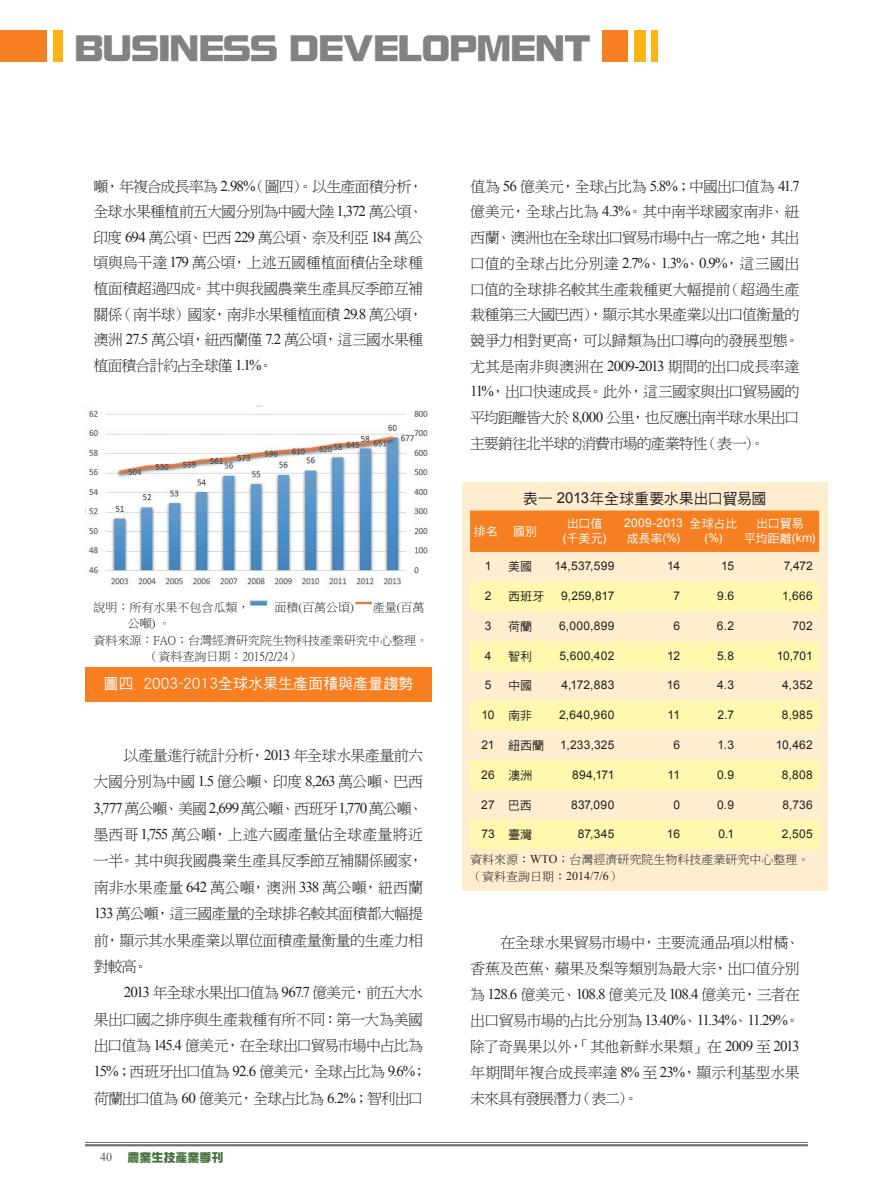
<style>
.page{position:relative;width:893px;height:1191px;background:#fff}
.page>*{position:absolute;margin:0;border:0;box-sizing:border-box;transform-origin:0 0}
.t1{font:36px "DF Zong Yi W9 WINP BF";color:#808285}
.t2{font:15px/25.7px "DF Ming W3 WIN BF";letter-spacing:-.05em;color:#231f20;text-align:justify}
.t3{font:15px "Times New Roman";letter-spacing:-.075em;color:#231f20}
.t4{font:15px "DF Hei W5 WINP BF";color:#fff}
.t5{font:15px "DF Hei W5 WIN BF";letter-spacing:-.02em;color:#231f20}
.t6{font:12px "Arial";letter-spacing:.015em;color:#231f20}
.t7{font:12px "P Ming Li U";color:#231f20}
.t8{font:12px/16.5px "DF Ming W3 WIN BF";color:#231f20}
.t9{font:12px/15px "DF Hei W5 WIN BF";letter-spacing:-.015em;color:#fff;text-align:center}
.t10{font:12px "DF Hei W5 WIN BF";letter-spacing:.005em;color:#231f20}
.t11{font:12px "Arial";letter-spacing:.015em;color:#fff}
.t12{font:12px "DF Zong Yi W9 WINP BF";color:#44703c}
.t13{font:12px "Times New Roman";color:#57585a}
.s1{font-family:"Times New Roman"}
.s2{font-family:"Arial"}
.s3{font-family:"DF Hei W5 WIN BF"}
.s4{font-family:"P Ming Li U"}
.s5{font-family:"DF Ming W3 WIN BF"}
</style>
<div class="page">
<hr style="left:85px;top:1142px;width:723px;height:1px;background:#6c6d70">
<hr style="left:85px;top:1144px;width:723px;height:2px;background:#6c6d70">
<div style="left:602px;top:30px;width:26px;height:32px;background:#f57f21"></div>
<div style="left:635px;top:30px;width:11px;height:32px;background:#fbb316"></div>
<div style="left:652px;top:30px;width:6px;height:32px;background:#fbb316"></div>
<div style="left:54px;top:30px;width:9px;height:32px;background:#fbb316"></div>
<div style="left:0;top:30px;width:47px;height:32px;background:#f57f21"></div>
<img style="left:85px;top:406px;width:343px;height:179px">
<div style="left:85px;top:668px;width:347px;height:34px;background:#f57f21"></div>
<img style="left:248px;top:598px;width:20px;height:9px">
<img style="left:354px;top:598px;width:17px;height:9px">
<div style="left:462px;top:483px;width:365px;height:408px;background:#feedce"></div>
<div style="left:470px;top:510px;width:349px;height:42px;background:#f57f21"></div>
<svg style="left:470px;top:581px;width:349px;height:268px;fill:#fff8ae"></svg>
<h1 class="t1" style="left:75px;top:30px;width:517px">BUSINESS DEVELOPMENT</h1>
<p class="t2" style="left:93px;top:173px;width:331px">噸，年複合成長率為 <span class="s1">2.98%</span>（圖四）。以生產面積分析，全球水果種植前五大國分別為中國大陸 <span class="s1">1,372</span> 萬公頃、印度 <span class="s1">694</span> 萬公頃、巴西 <span class="s1">229</span> 萬公頃、奈及利亞 <span class="s1">184</span> 萬公頃與烏干達 <span class="s1">179</span> 萬公頃，上述五國種植面積佔全球種植面積超過四成。其中與我國農業生產具反季節互補關係（南半球）國家，南非水果種植面積 <span class="s1">29.8</span> 萬公頃，澳洲 <span class="s1">27.5</span> 萬公頃，紐西蘭僅 <span class="s1">7.2</span> 萬公頃，這三國水果種植面積合計約占全球僅 <span class="s1">1.1%</span>。</p>
<p class="t7" style="left:94px;top:601px;width:157px">說明：所有水果不包含瓜類，</p>
<p class="t7" style="left:275px;top:601px;width:81px">面積(百萬公頃)</p>
<p class="t7" style="left:373px;top:601px;width:53px">產量(百萬</p>
<p class="t7" style="left:128px;top:618px;width:44px">公噸) 。</p>
<p class="t7" style="left:94px;top:634px;width:336px">資料來源：FAO；台灣經濟研究院生物科技產業研究中心整理。</p>
<p class="t7" style="left:147px;top:651px;width:155px">（資料查詢日期：2015/2/24）</p>
<p class="t4" style="left:104px;top:676px;width:311px">圖四 2003-2013全球水果生產面積與產量趨勢</p>
<p class="t2" style="left:94px;top:742px;width:331px;line-height:26.4px;text-indent:30px">以產量進行統計分析，<span class="s1">2013</span> 年全球水果產量前六大國分別為中國 <span class="s1">1.5</span> 億公噸、印度 <span class="s1">8,263</span> 萬公噸、巴西<span class="s1">3,777</span> 萬公噸、美國 <span class="s1">2,699</span> 萬公噸、西班牙<span class="s1">1,770</span> 萬公噸、墨西哥<span class="s1">1,755</span> 萬公噸，上述六國產量佔全球產量將近一半。其中與我國農業生產具反季節互補關係國家，南非水果產量 <span class="s1">642</span> 萬公噸，澳洲 <span class="s1">338</span> 萬公噸，紐西蘭<span class="s1">133</span> 萬公噸，這三國產量的全球排名較其面積都大幅提前，顯示其水果產業以單位面積產量衡量的生產力相對較高。</p>
<p class="t2" style="left:94px;top:979px;width:335px;line-height:26.4px;text-align:left;text-indent:30px"><span class="s1">2013</span> 年全球水果出口值為 <span class="s1">967.7</span> 億美元，前五大水果出口國之排序與生產栽種有所不同：第一大為美國出口值為 <span class="s1">145.4</span> 億美元，在全球出口貿易市場中占比為<br><span class="s1">15%</span>；西班牙出口值為 <span class="s1">92.6</span> 億美元，全球占比為 <span class="s1">9.6%</span>；荷蘭出口值為 <span class="s1">60</span> 億美元，全球占比為 <span class="s1">6.2%</span>；智利出口</p>
<p class="t13" style="left:100px;top:1149px;width:13px">40</p>
<p class="t12" style="left:128px;top:1151px;width:97px">農業生技產業季刊</p>
<p class="t2" style="left:470px;top:173px;width:331px">值為 <span class="s1">56</span> 億美元，全球占比為 <span class="s1">5.8%</span>；中國出口值為 <span class="s1">41.7</span>億美元，全球占比為 <span class="s1">4.3%</span>。其中南半球國家南非、紐西蘭、澳洲也在全球出口貿易市場中占一席之地，其出口值的全球占比分別達 <span class="s1">2.7%</span>、<span class="s1">1.3%</span>、<span class="s1">0.9%</span>，這三國出口值的全球排名較其生產栽種更大幅提前（超過生產栽種第三大國巴西），顯示其水果產業以出口值衡量的競爭力相對更高，可以歸類為出口導向的發展型態。尤其是南非與澳洲在 <span class="s1">2009-2013</span> 期間的出口成長率達<span class="s1">11%</span>，出口快速成長。此外，這三國家與出口貿易國的平均距離皆大於 <span class="s1">8,000</span> 公里，也反應出南半球水果出口主要銷往北半球的消費市場的產業特性（表一）。</p>
<p class="t5" style="left:523px;top:491px;width:245px">表一 <span class="s2">2013</span>年全球重要水果出口貿易國</p>
<p class="t9" style="left:690px;top:516px;width:49px">全球占比</p>
<p class="t11" style="left:704px;top:530px;width:19px">(%)</p>
<p class="t9" style="left:474px;top:524px;width:26px">排名</p>
<p class="t9" style="left:513px;top:524px;width:26px">國別</p>
<p class="t9" style="left:563px;top:516px;width:45px">出口值<br><span class="s2">(</span>千美元<span class="s2">)</span></p>
<p class="t11" style="left:624px;top:515px;width:60px">2009-2013</p>
<p class="t9" style="left:744px;top:516px;width:73px">出口貿易<br>平均距離<span class="s2">(km)</span></p>
<p class="t9" style="left:627px;top:531px;width:55px">成長率<span class="s2">(%)</span></p>
<p class="t6" style="left:485px;top:558px;width:8px">1</p>
<p class="t10" style="left:508px;top:561px;width:26px">美國</p>
<p class="t6" style="left:555px;top:558px;width:61px">14,537,599</p>
<p class="t6" style="left:667px;top:558px;width:14px">14</p>
<p class="t6" style="left:721px;top:558px;width:15px">15</p>
<p class="t6" style="left:784px;top:558px;width:30px">7,472</p>
<p class="t6" style="left:485px;top:588px;width:8px">2</p>
<p class="t10" style="left:508px;top:590px;width:38px">西班牙</p>
<p class="t6" style="left:561px;top:588px;width:55px">9,259,817</p>
<p class="t6" style="left:673px;top:588px;width:8px">7</p>
<p class="t6" style="left:717px;top:588px;width:18px">9.6</p>
<p class="t6" style="left:782px;top:588px;width:32px">1,666</p>
<p class="t6" style="left:485px;top:618px;width:8px">3</p>
<p class="t10" style="left:508px;top:620px;width:26px">荷蘭</p>
<p class="t6" style="left:559px;top:618px;width:57px">6,000,899</p>
<p class="t6" style="left:673px;top:618px;width:8px">6</p>
<p class="t6" style="left:717px;top:618px;width:19px">6.2</p>
<p class="t6" style="left:793px;top:618px;width:22px">702</p>
<p class="t6" style="left:485px;top:647px;width:8px">4</p>
<p class="t10" style="left:508px;top:650px;width:25px">智利</p>
<p class="t6" style="left:559px;top:647px;width:56px">5,600,402</p>
<p class="t6" style="left:667px;top:647px;width:14px">12</p>
<p class="t6" style="left:717px;top:647px;width:19px">5.8</p>
<p class="t6" style="left:777px;top:647px;width:38px">10,701</p>
<p class="t6" style="left:485px;top:677px;width:8px">5</p>
<p class="t10" style="left:508px;top:680px;width:25px">中國</p>
<p class="t6" style="left:561px;top:677px;width:54px">4,172,883</p>
<p class="t6" style="left:667px;top:677px;width:15px">16</p>
<p class="t6" style="left:717px;top:677px;width:18px">4.3</p>
<p class="t6" style="left:782px;top:677px;width:32px">4,352</p>
<p class="t6" style="left:481px;top:707px;width:52px">10 <span class="s3">南非</span></p>
<p class="t6" style="left:559px;top:707px;width:57px">2,640,960</p>
<p class="t6" style="left:668px;top:707px;width:14px">11</p>
<p class="t6" style="left:717px;top:707px;width:18px">2.7</p>
<p class="t6" style="left:782px;top:707px;width:32px">8,985</p>
<p class="t10" style="left:481px;top:739px;width:64px"><span class="s2">21</span> 紐西蘭</p>
<p class="t6" style="left:560px;top:737px;width:56px">1,233,325</p>
<p class="t6" style="left:673px;top:737px;width:8px">6</p>
<p class="t6" style="left:718px;top:737px;width:18px">1.3</p>
<p class="t6" style="left:776px;top:737px;width:39px">10,462</p>
<p class="t6" style="left:481px;top:766px;width:52px">26 <span class="s3">澳洲</span></p>
<p class="t6" style="left:572px;top:766px;width:44px">894,171</p>
<p class="t6" style="left:668px;top:766px;width:14px">11</p>
<p class="t6" style="left:717px;top:766px;width:18px">0.9</p>
<p class="t6" style="left:782px;top:766px;width:33px">8,808</p>
<p class="t6" style="left:481px;top:796px;width:52px">27 <span class="s3">巴西</span></p>
<p class="t6" style="left:571px;top:796px;width:45px">837,090</p>
<p class="t6" style="left:673px;top:796px;width:8px">0</p>
<p class="t6" style="left:717px;top:796px;width:18px">0.9</p>
<p class="t6" style="left:782px;top:796px;width:32px">8,736</p>
<p class="t6" style="left:481px;top:826px;width:52px">73 <span class="s3">臺灣</span></p>
<p class="t6" style="left:578px;top:826px;width:38px">87,345</p>
<p class="t6" style="left:667px;top:826px;width:15px">16</p>
<p class="t6" style="left:718px;top:826px;width:17px">0.1</p>
<p class="t6" style="left:782px;top:826px;width:32px">2,505</p>
<p class="t8" style="left:470px;top:851px;width:341px">資料來源：<span class="s1">WTO</span><span class="s4">；</span>台灣經濟研究院生物科技產業研究中心整理。（資料查詢日期：<span class="s1">2014/7/6</span>）</p>
<p class="t2" style="left:470px;top:930px;width:331px;text-indent:30px">在全球水果貿易市場中，主要流通品項以柑橘、香蕉及芭蕉、蘋果及梨等類別為最大宗，出口值分別為 <span class="s1">128.6</span> 億美元、<span class="s1">108.8</span> 億美元及<span class="s1">108.4</span> 億美元，三者在</p>
<p class="t3" style="left:470px;top:1010px;width:331px"><span class="s5">出口貿易市場的占比分別為</span> 13.40%<span class="s5">、</span>11.34%<span class="s5">、</span>11.29%<span class="s5">。</span></p>
<p class="t2" style="left:470px;top:1033px;width:331px">除了奇異果以外，「其他新鮮水果類」在 <span class="s1">2009</span> 至 <span class="s1">2013</span>年期間年複合成長率達 <span class="s1">8%</span> 至 <span class="s1">23%</span>，顯示利基型水果未來具有發展潛力（表二）。</p>
</div>
